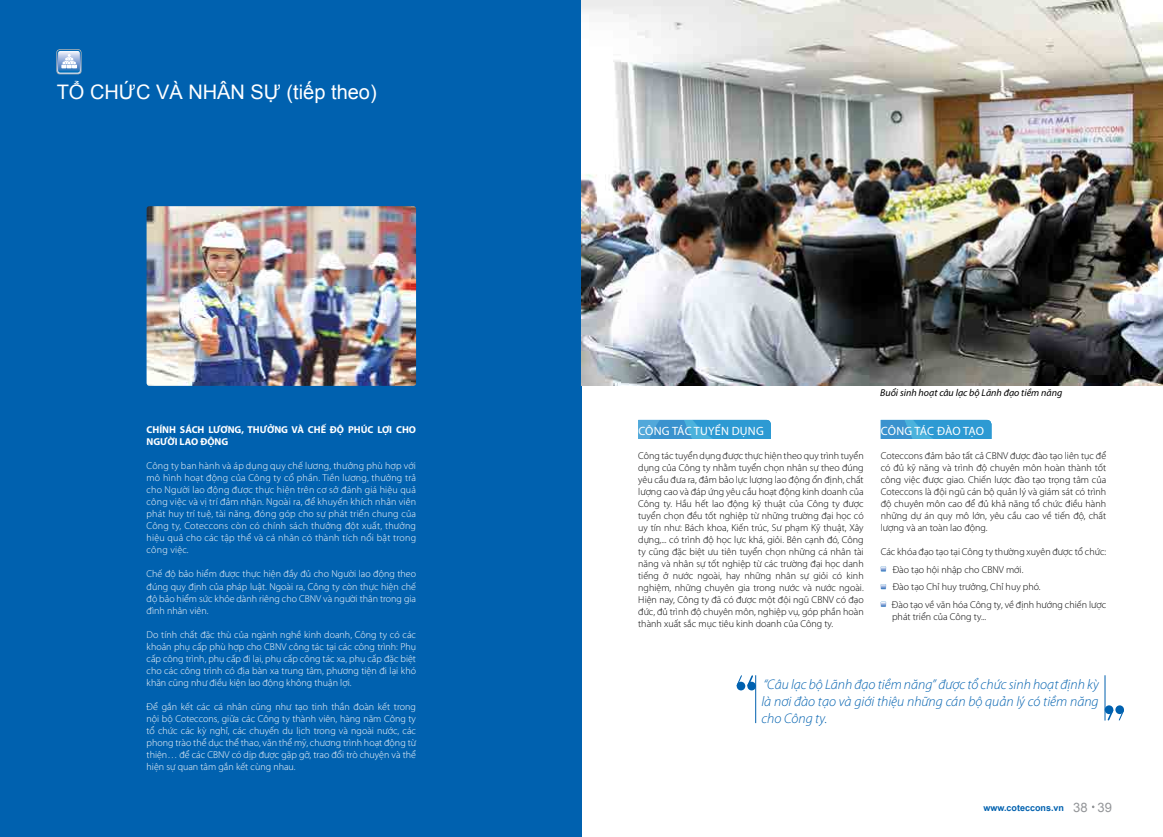
<style>
.page{position:relative;width:1163px;height:837px;background:#fff}
.page>*{position:absolute;margin:0;border:0;box-sizing:border-box;transform-origin:0 0}
.t1{font:20px "Arial";color:#fff}
.t2{font:italic 300 14px/16.8px "Myriad Pro";color:#0061af;text-align:justify}
.t3{font:12px "Myriad Pro";letter-spacing:.015em;color:#fff}
.t4{font:300 10px/12px "Myriad Pro";color:#000;text-align:justify}
.t5{font:300 10px/12px "Myriad Pro";color:#fff;text-align:justify}
.t6{font:700 10px/12px "Myriad Pro";color:#fff}
.t7{font:italic 10px "Myriad Pro";color:#000}
.t8{font:700 9px "Arial";color:#0061af}
.s1{font-weight:400;font-size:13px;color:#939598}
</style>
<div class="page">
<div style="left:0;top:0;width:581px;height:836px;background:#0061af"></div>
<svg style="left:57px;top:50px;width:24px;height:24px"></svg>
<svg style="left:638px;top:420px;width:132px;height:19px;background:#379cd3"></svg>
<svg style="left:880px;top:420px;width:111px;height:19px;background:#359bd3"></svg>
<svg style="left:880px;top:566px;width:6px;height:5px"></svg>
<svg style="left:880px;top:584px;width:6px;height:5px"></svg>
<svg style="left:880px;top:601px;width:6px;height:5px"></svg>
<img style="left:581px;top:0;width:581px;height:385px">
<img style="left:146px;top:206px;width:270px;height:180px">
<hr style="left:755px;top:675px;width:1px;height:47px;background:#0061af">
<hr style="left:1104px;top:675px;width:1px;height:45px;background:#0061af">
<div style="left:736px;top:681px;width:9px;height:9px;background:#0061af;border-radius:50%"></div>
<div style="left:747px;top:681px;width:8px;height:9px;background:#0061af;border-radius:50%"></div>
<svg style="left:736px;top:675px;width:17px;height:11px"></svg>
<svg style="left:1115px;top:705px;width:8px;height:8px"></svg>
<svg style="left:1104px;top:705px;width:9px;height:8px"></svg>
<svg style="left:1107px;top:709px;width:16px;height:11px"></svg>
<h1 class="t1" style="left:57px;top:78px;width:321px">TỔ CHỨC VÀ NHÂN SỰ (tiếp theo)</h1>
<p class="t6" style="left:146px;top:423px;width:271px">CHÍNH SÁCH LƯƠNG, THƯỞNG VÀ CHẾ ĐỘ PHÚC LỢI CHO<br>NGƯỜI LAO ĐỘNG</p>
<p class="t5" style="left:146px;top:460px;width:271px">Công ty ban hành và áp dụng quy chế lương, thưởng phù hợp với mô hình hoạt động của Công ty cổ phần. Tiền lương, thưởng trả cho Người lao động được thực hiện trên cơ sở đánh giá hiệu quả công việc và vị trí đảm nhận. Ngoài ra, để khuyến khích nhân viên phát huy trí tuệ, tài năng, đóng góp cho sự phát triển chung của Công ty, Coteccons còn có chính sách thưởng đột xuất, thưởng hiệu quả cho các tập thể và cá nhân có thành tích nổi bật trong công việc.</p>
<p class="t5" style="left:146px;top:568px;width:271px">Chế độ bảo hiểm được thực hiện đầy đủ cho Người lao động theo đúng quy định của pháp luật. Ngoài ra, Công ty còn thực hiện chế độ bảo hiểm sức khỏe dành riêng cho CBNV và người thân trong gia đình nhân viên.</p>
<p class="t5" style="left:146px;top:628px;width:271px">Do tính chất đặc thù của ngành nghề kinh doanh, Công ty có các khoản phụ cấp phù hợp cho CBNV công tác tại các công trình: Phụ cấp công trình, phụ cấp đi lại, phụ cấp công tác xa, phụ cấp đặc biệt cho các công trình có địa bàn xa trung tâm, phương tiện đi lại khó khăn cũng như điều kiện lao động không thuận lợi.</p>
<p class="t5" style="left:146px;top:700px;width:271px">Để gắn kết các cá nhân cũng như tạo tinh thần đoàn kết trong nội bộ Coteccons, giữa các Công ty thành viên, hàng năm Công ty tổ chức các kỳ nghỉ, các chuyến du lịch trong và ngoài nước, các phong trào thể dục thể thao, văn thể mỹ, chương trình hoạt động từ thiện… để các CBNV có dịp được gặp gỡ, trao đổi trò chuyện và thể hiện sự quan tâm gắn kết cùng nhau.</p>
<p class="t3" style="left:638px;top:423px;width:127px">CÔNG TÁC TUYỂN DỤNG</p>
<p class="t4" style="left:638px;top:449px;width:227px">Công tác tuyển dụng được thực hiện theo quy trình tuyển dụng của Công ty nhằm tuyển chọn nhân sự theo đúng yêu cầu đưa ra, đảm bảo lực lượng lao động ổn định, chất lượng cao và đáp ứng yêu cầu hoạt động kinh doanh của Công ty. Hầu hết lao động kỹ thuật của Công ty được tuyển chọn đều tốt nghiệp từ những trường đại học có uy tín như: Bách khoa, Kiến trúc, Sư phạm Kỹ thuật, Xây dựng,... có trình độ học lực khá, giỏi. Bên cạnh đó, Công ty cũng đặc biệt ưu tiên tuyển chọn những cá nhân tài năng và nhân sự tốt nghiệp từ các trường đại học danh tiếng ở nước ngoài, hay những nhân sự giỏi có kinh nghiệm, những chuyên gia trong nước và nước ngoài.<br>Hiện nay, Công ty đã có được một đội ngũ CBNV có đạo đức, đủ trình độ chuyên môn, nghiệp vụ, góp phần hoàn thành xuất sắc mục tiêu kinh doanh của Công ty.</p>
<p class="t7" style="left:880px;top:386px;width:183px">Buổi sinh hoạt câu lạc bộ Lãnh đạo tiềm năng</p>
<p class="t3" style="left:880px;top:423px;width:105px">CÔNG TÁC ĐÀO TẠO</p>
<p class="t4" style="left:880px;top:449px;width:227px">Coteccons đảm bảo tất cả CBNV được đào tạo liên tục để có đủ kỹ năng và trình độ chuyên môn hoàn thành tốt công việc được giao. Chiến lược đào tạo trọng tâm của Coteccons là đội ngũ cán bộ quản lý và giám sát có trình độ chuyên môn cao để đủ khả năng tổ chức điều hành những dự án quy mô lớn, yêu cầu cao về tiến độ, chất lượng và an toàn lao động.</p>
<p class="t4" style="left:891px;top:542px;width:216px;line-height:17.7px;text-align:left;text-indent:-11px">Các khóa đạo tạo tại Công ty thường xuyên được tổ chức:<br>Đào tạo hội nhập cho CBNV mới.<br>Đào tạo Chỉ huy trưởng, Chỉ huy phó.<br>Đào tạo về văn hóa Công ty, về định hướng chiến lược</p>
<p class="t4" style="left:892px;top:610px;width:96px">phát triển của Công ty...</p>
<h2 class="t2" style="left:761px;top:676px;width:339px">“Câu lạc bộ Lãnh đạo tiềm năng” được tổ chức sinh hoạt định kỳ là nơi đào tạo và giới thiệu những cán bộ quản lý có tiềm năng cho Công ty.</h2>
<p class="t8" style="left:983px;top:801px;width:130px">www.coteccons.vn <span class="s1">38 39</span></p>
</div>
